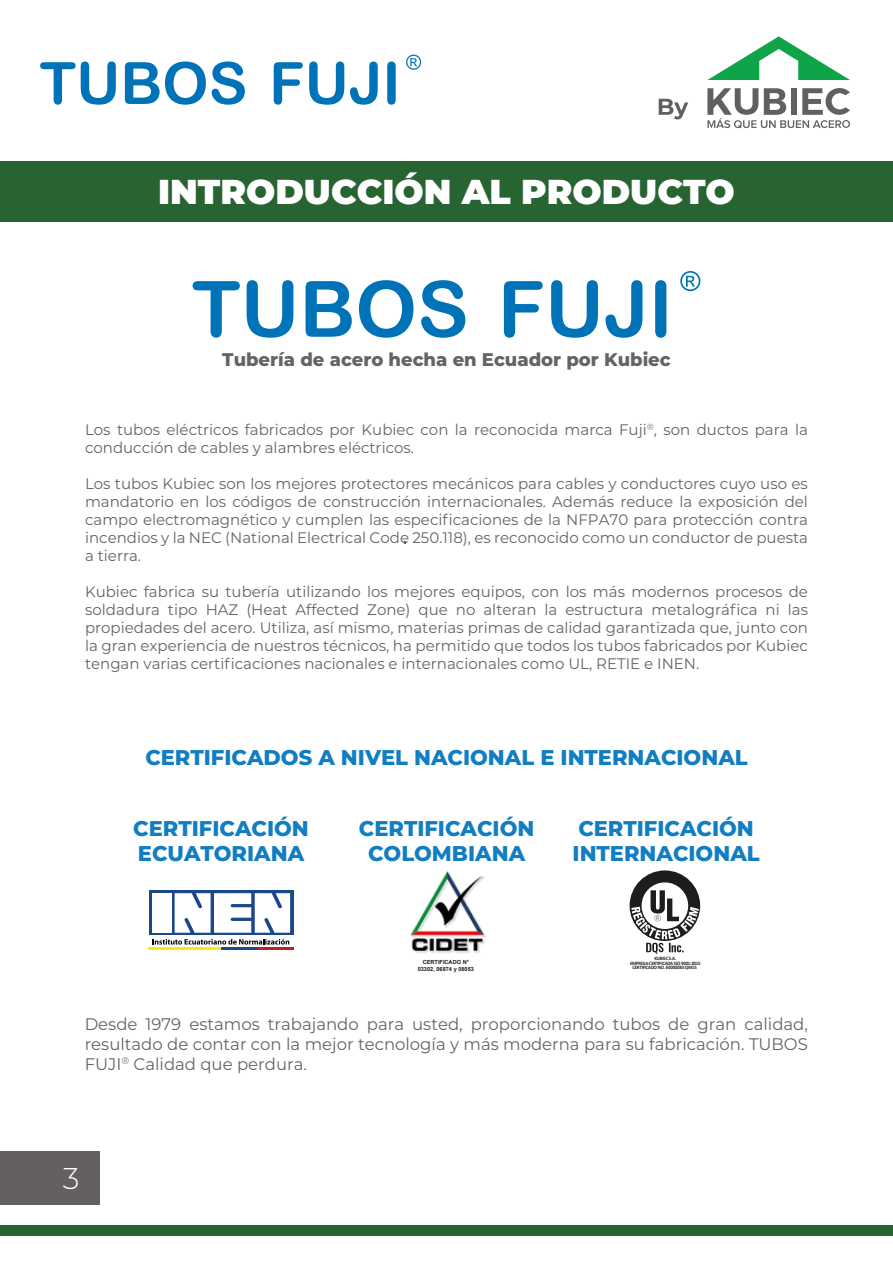
<style>
.page{position:relative;width:893px;height:1263px;background:#fff}
.page>*{position:absolute;margin:0;border:0;box-sizing:border-box;transform-origin:0 0}
.t1{font:900 34.5px "Montserrat";color:#fff}
.t2{font:300 30px "Montserrat";color:#fff}
.t3{font:800 21.3px/25.2px "Montserrat";color:#117dc2}
.t4{font:800 18.3px "Montserrat";color:#636467}
.t5{font:16.8px/19.8px "Montserrat";color:#636467;text-align:justify}
.t6{font:15.3px/18px "Montserrat";color:#636467;text-align:justify}
.t7{font:700 5.55px/6.6px "Arial";color:#1d1d1b;text-align:center}
.t8{font:700 5.1px "Calibri";letter-spacing:-.04em;color:#1d1d1b;scale:.95 1}
</style>
<div class="page">
<svg style="left:680px;top:271px;width:20px;height:20px"></svg>
<svg style="left:193px;top:281px;width:47px;height:57px"></svg>
<svg style="left:247px;top:280px;width:46px;height:58px"></svg>
<svg style="left:306px;top:281px;width:46px;height:56px"></svg>
<svg style="left:359px;top:280px;width:54px;height:58px"></svg>
<svg style="left:421px;top:280px;width:44px;height:58px"></svg>
<svg style="left:504px;top:281px;width:39px;height:57px"></svg>
<svg style="left:551px;top:280px;width:47px;height:58px"></svg>
<svg style="left:606px;top:280px;width:36px;height:58px"></svg>
<svg style="left:655px;top:280px;width:11px;height:58px"></svg>
<svg style="left:149px;top:891px;width:144px;height:44px"></svg>
<div style="left:152px;top:893px;width:19px;height:40px;background:#fff"></div>
<svg style="left:175px;top:893px;width:115px;height:40px"></svg>
<hr style="left:149px;top:947px;width:72px;height:2px;background:#fbe90c">
<hr style="left:221px;top:947px;width:37px;height:2px;background:#1b478d">
<hr style="left:258px;top:947px;width:35px;height:2px;background:#bf2026">
<svg style="left:153px;top:939px;width:136px;height:5px"></svg>
<img style="left:410px;top:871px;width:76px;height:82px">
<svg style="left:630px;top:870px;width:70px;height:84px"></svg>
<svg style="left:707px;top:36px;width:143px;height:44px"></svg>
<svg style="left:707px;top:88px;width:143px;height:40px"></svg>
<svg style="left:659px;top:99px;width:29px;height:20px"></svg>
<div style="left:0;top:161px;width:893px;height:60px;background:#286332"></div>
<div style="left:0;top:1225px;width:893px;height:11px;background:#286332"></div>
<div style="left:0;top:1151px;width:100px;height:54px;background:#64605f"></div>
<svg style="left:406px;top:55px;width:15px;height:15px"></svg>
<svg style="left:40px;top:61px;width:76px;height:44px"></svg>
<svg style="left:125px;top:61px;width:81px;height:44px"></svg>
<svg style="left:212px;top:61px;width:33px;height:44px"></svg>
<svg style="left:274px;top:62px;width:29px;height:43px"></svg>
<svg style="left:309px;top:61px;width:35px;height:44px"></svg>
<svg style="left:350px;top:61px;width:28px;height:44px"></svg>
<svg style="left:387px;top:61px;width:9px;height:44px"></svg>
<h1 class="t1" style="left:158px;top:166px;width:578px">INTRODUCCIÓN AL PRODUCTO</h1>
<p class="t4" style="left:222px;top:346px;width:450px">Tubería de acero hecha en Ecuador por Kubiec</p>
<p class="t6" style="left:85px;top:420px;width:724px">Los tubos eléctricos fabricados por Kubiec con la reconocida marca Fuji<sup>®</sup>, son ductos para la conducción de cables y alambres eléctricos.</p>
<p class="t6" style="left:85px;top:474px;width:724px">Los tubos Kubiec son los mejores protectores mecánicos para cables y conductores cuyo uso es mandatorio en los códigos de construcción internacionales. Además reduce la exposición del campo electromagnético y cumplen las especificaciones de la NFPA70 para protección contra incendios y la NEC (National Electrical Code 250.118), es reconocido como un conductor de puesta a tierra.</p>
<p class="t6" style="left:85px;top:582px;width:724px">Kubiec fabrica su tubería utilizando los mejores equipos, con los más modernos procesos de soldadura tipo HAZ (Heat Affected Zone) que no alteran la estructura metalográfica ni las propiedades del acero. Utiliza, así mismo, materias primas de calidad garantizada que, junto con la gran experiencia de nuestros técnicos, ha permitido que todos los tubos fabricados por Kubiec tengan varias certificaciones nacionales e internacionales como UL, RETIE e INEN.</p>
<h3 class="t3" style="left:145px;top:744px;width:604px">CERTIFICADOS A NIVEL NACIONAL E INTERNACIONAL</h3>
<h3 class="t3" style="left:133px;top:814px;width:177px">CERTIFICACIÓN<br>ECUATORIANA</h3>
<h3 class="t3" style="left:359px;top:814px;width:177px;text-align:center">CERTIFICACIÓN<br>COLOMBIANA</h3>
<h3 class="t3" style="left:573px;top:814px;width:189px">CERTIFICACIÓN<br>INTERNACIONAL</h3>
<p class="t8" style="left:655px;top:954px;width:24px">KUBIEC S.A.</p>
<p class="t7" style="left:418px;top:959px;width:58px">CERTIFICADO N°<br>03302, 06874 y 08053</p>
<p class="t8" style="left:632px;top:964px;width:69px">CERTIFICADO NO. 60000083 QM15</p>
<p class="t8" style="left:630px;top:959px;width:76px">EMPRESA CERTIFICADA ISO 9001:2015</p>
<p class="t5" style="left:85px;top:1014px;width:725px">Desde 1979 estamos trabajando para usted, proporcionando tubos de gran calidad, resultado de contar con la mejor tecnología y más moderna para su fabricación. TUBOS FUJI<sup>®</sup> Calidad que perdura.</p>
<h2 class="t2" style="left:63px;top:1158px;width:18px">3</h2>
</div>
